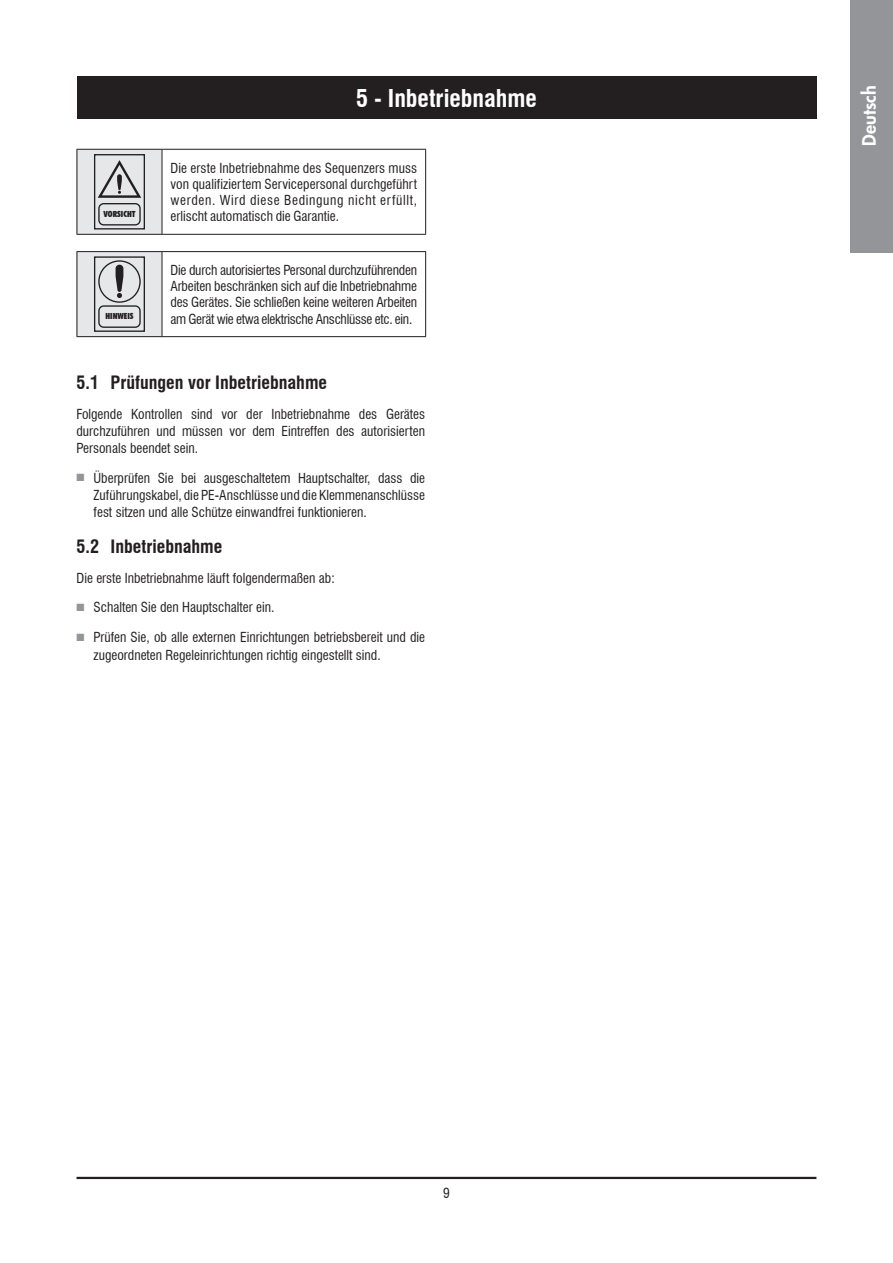
<style>
.page{position:relative;width:893px;height:1263px;background:#fff}
.page>*{position:absolute;margin:0;border:0;box-sizing:border-box;transform-origin:0 0}
.t1{font:700 condensed 24px "Swiss 721 BT";color:#fff}
.t2{font:700 condensed 18px "Swiss 721 BT";color:#231f20}
.t3{font:800 18px "Futura Std";color:#fff}
.t4{font:condensed 13.5px/16.2px "Swiss 721 BT";color:#231f20;text-align:justify}
.t5{font:900 condensed 8.4px "Futura BT";color:#231f20}
.s1{color:#939598}
</style>
<div class="page">
<hr style="left:77px;top:1177px;width:739px;height:2px;background:#231f20">
<div style="left:850px;top:0;width:43px;height:253px;background:#939598"></div>
<div style="left:77px;top:77px;width:739px;height:42px;background:#231f20"></div>
<div style="left:77px;top:149px;width:85px;height:85px;background:#e6e7e9"></div>
<hr style="left:77px;top:150px;width:1px;height:84px;background:#231f20">
<hr style="left:77px;top:149px;width:85px;height:1px;background:#231f20">
<hr style="left:77px;top:234px;width:85px;height:1px;background:#231f20">
<hr style="left:162px;top:150px;width:1px;height:84px;background:#231f20">
<hr style="left:425px;top:150px;width:1px;height:84px;background:#231f20">
<hr style="left:162px;top:149px;width:264px;height:1px;background:#231f20">
<hr style="left:162px;top:234px;width:264px;height:1px;background:#231f20">
<div style="left:98px;top:203px;width:43px;height:22px;border:1px solid #231f20;border-radius:5px"></div>
<div style="left:94px;top:154px;width:51px;height:75px;border:1px solid #231f20"></div>
<svg style="left:97px;top:160px;width:45px;height:38px"></svg>
<div style="left:77px;top:252px;width:85px;height:85px;background:#e6e7e9"></div>
<hr style="left:77px;top:252px;width:1px;height:84px;background:#231f20">
<hr style="left:77px;top:251px;width:85px;height:1px;background:#231f20">
<hr style="left:77px;top:336px;width:85px;height:1px;background:#231f20">
<hr style="left:162px;top:252px;width:1px;height:84px;background:#231f20">
<hr style="left:425px;top:252px;width:1px;height:84px;background:#231f20">
<hr style="left:162px;top:251px;width:264px;height:1px;background:#231f20">
<hr style="left:162px;top:336px;width:264px;height:1px;background:#231f20">
<svg style="left:116px;top:265px;width:7px;height:33px"></svg>
<div style="left:98px;top:260px;width:43px;height:43px;border:1px solid #231f20;border-radius:50%"></div>
<div style="left:98px;top:305px;width:43px;height:23px;border:1px solid #231f20;border-radius:5px"></div>
<div style="left:94px;top:256px;width:51px;height:76px;border:1px solid #231f20"></div>
<p class="t5" style="left:103px;top:209px;width:34px">VORSICHT</p>
<p class="t5" style="left:105px;top:311px;width:30px">HINWEIS</p>
<p class="t1" style="left:356px;top:84px;width:182px">5 - Inbetriebnahme</p>
<p class="t4" style="left:171px;top:160px;width:248px">Die erste Inbetriebnahme des Sequenzers muss von qualifiziertem Servicepersonal durchgeführt werden. Wird diese Bedingung nicht erfüllt, erlischt automatisch die Garantie.</p>
<p class="t4" style="left:171px;top:262px;width:248px">Die durch autorisiertes Personal durchzuführenden Arbeiten beschränken sich auf die Inbetriebnahme des Gerätes. Sie schließen keine weiteren Arbeiten am Gerät wie etwa elektrische Anschlüsse etc. ein.</p>
<p class="t2" style="left:77px;top:371px;width:252px">5.1 Prüfungen vor Inbetriebnahme</p>
<p class="t4" style="left:77px;top:405px;width:350px;line-height:17.2px">Folgende Kontrollen sind vor der Inbetriebnahme des Gerätes durchzuführen und müssen vor dem Eintreffen des autorisierten Personals beendet sein.</p>
<p class="t4" style="left:94px;top:469px;width:333px;line-height:17.2px;text-indent:-17px"><span class="s1">■</span> Überprüfen Sie bei ausgeschaltetem Hauptschalter, dass die Zuführungskabel, die PE-Anschlüsse und die Klemmenanschlüsse fest sitzen und alle Schütze einwandfrei funktionieren.</p>
<p class="t2" style="left:77px;top:535px;width:147px">5.2 Inbetriebnahme</p>
<p class="t4" style="left:77px;top:569px;width:260px">Die erste Inbetriebnahme läuft folgendermaßen ab:</p>
<p class="t4" style="left:77px;top:599px;width:199px"><span class="s1">■</span> Schalten Sie den Hauptschalter ein.</p>
<p class="t4" style="left:94px;top:629px;width:333px;line-height:17.2px;text-indent:-17px"><span class="s1">■</span> Prüfen Sie, ob alle externen Einrichtungen betriebsbereit und die zugeordneten Regeleinrichtungen richtig eingestellt sind.</p>
<p class="t4" style="left:443px;top:1185px;width:8px">9</p>
<h2 class="t3" style="left:858px;top:146px;width:61px;rotate:-90deg">Deutsch</h2>
</div>
